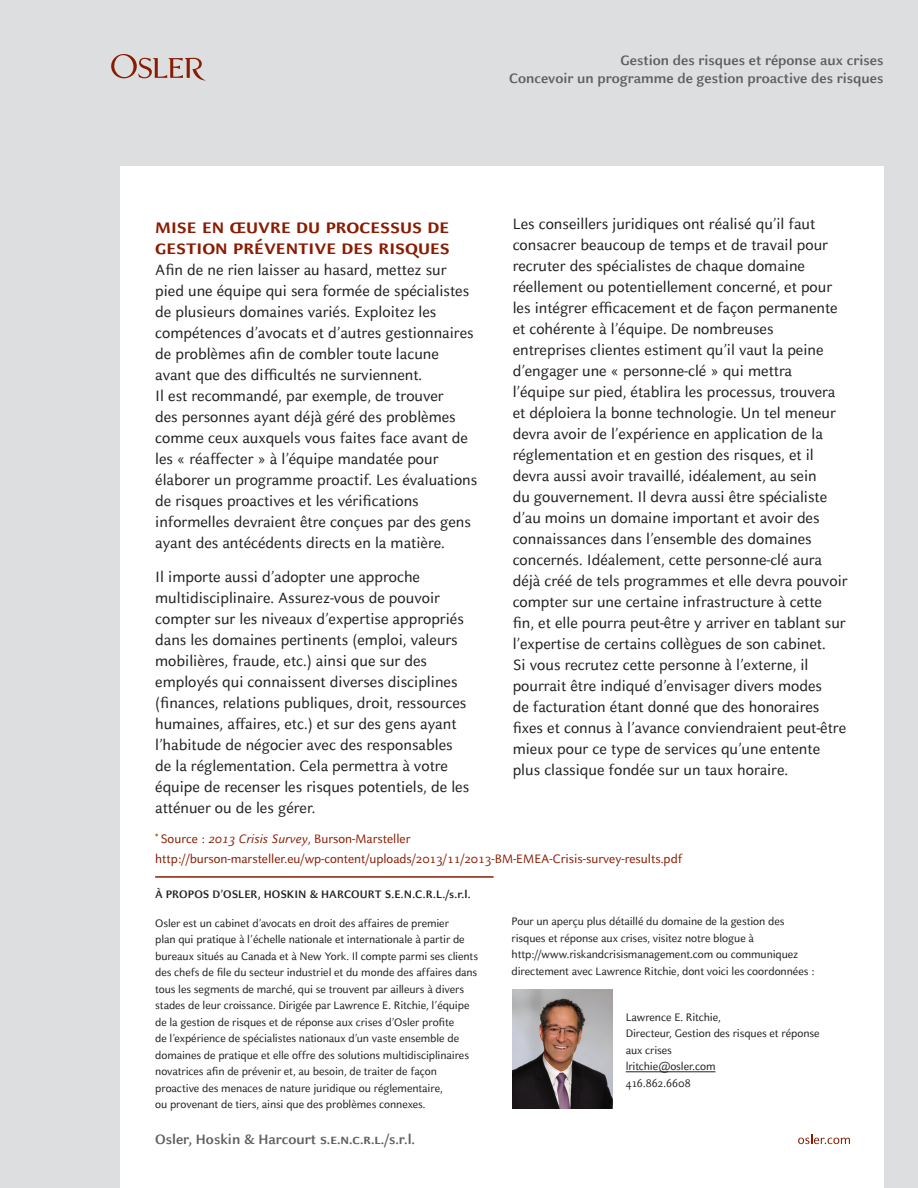
<style>
.page{position:relative;width:918px;height:1188px;background:#dddee0}
.page>*{position:absolute;margin:0;border:0;box-sizing:border-box;transform-origin:0 0}
.t1{font:700 21.75px/21px "Celeste Sans SC";color:#891c02}
.t2{font:16.5px/21px "Celeste Sans";color:#231f20}
.t3{font:700 15px/18px "Celeste Sans";color:#5f5f62;text-align:right}
.t4{font:13.5px/19.5px "Celeste Sans";color:#891c02}
.t5{font:12px/16.5px "Celeste Sans";letter-spacing:-.005em;color:#231f20}
.t6{font:700 12px "Celeste Sans";color:#231f20}
.s1{font-style:italic}
.s2{font-family:"Celeste Sans SC"}
</style>
<div class="page">
<div style="left:120px;top:166px;width:763px;height:1022px;background:#fff"></div>
<svg style="left:111px;top:54px;width:95px;height:27px"></svg>
<svg style="left:798px;top:1134px;width:52px;height:10px"></svg>
<hr style="left:155px;top:876px;width:339px;height:2px;background:#891c02">
<img style="left:513px;top:989px;width:99px;height:120px">
<hr style="left:626px;top:1072px;width:90px;height:1px;background:#231f20">
<p class="t3" style="left:509px;top:52px;width:376px">Gestion des risques et réponse aux crises<br>Concevoir un programme de gestion proactive des risques</p>
<h1 class="t1" style="left:155px;top:215px;width:296px">mise en œuvre du processus de gestion préventive des risques</h1>
<p class="t2" style="left:155px;top:259px;width:324px">Afin de ne rien laisser au hasard, mettez sur pied une équipe qui sera formée de spécialistes de plusieurs domaines variés. Exploitez les compétences d’avocats et d’autres gestionnaires de problèmes afin de combler toute lacune avant que des difficultés ne surviennent.<br>Il est recommandé, par exemple, de trouver<br>des personnes ayant déjà géré des problèmes comme ceux auxquels vous faites face avant de les « réaffecter » à l’équipe mandatée pour élaborer un programme proactif. Les évaluations de risques proactives et les vérifications informelles devraient être conçues par des gens ayant des antécédents directs en la matière.</p>
<p class="t2" style="left:155px;top:567px;width:316px">Il importe aussi d’adopter une approche multidisciplinaire. Assurez-vous de pouvoir compter sur les niveaux d’expertise appropriés dans les domaines pertinents (emploi, valeurs mobilières, fraude, etc.) ainsi que sur des employés qui connaissent diverses disciplines (finances, relations publiques, droit, ressources humaines, affaires, etc.) et sur des gens ayant l’habitude de négocier avec des responsables de la réglementation. Cela permettra à votre équipe de recenser les risques potentiels, de les atténuer ou de les gérer.</p>
<p class="t2" style="left:513px;top:213px;width:336px">Les conseillers juridiques ont réalisé qu’il faut consacrer beaucoup de temps et de travail pour recruter des spécialistes de chaque domaine réellement ou potentiellement concerné, et pour les intégrer efficacement et de façon permanente et cohérente à l’équipe. De nombreuses entreprises clientes estiment qu’il vaut la peine d’engager une « personne-clé » qui mettra l’équipe sur pied, établira les processus, trouvera et déploiera la bonne technologie. Un tel meneur devra avoir de l’expérience en application de la réglementation et en gestion des risques, et il devra aussi avoir travaillé, idéalement, au sein<br>du gouvernement. Il devra aussi être spécialiste d’au moins un domaine important et avoir des connaissances dans l’ensemble des domaines concernés. Idéalement, cette personne-clé aura déjà créé de tels programmes et elle devra pouvoir compter sur une certaine infrastructure à cette fin, et elle pourra peut-être y arriver en tablant sur l’expertise de certains collègues de son cabinet.<br>Si vous recrutez cette personne à l’externe, il pourrait être indiqué d’envisager divers modes<br>de facturation étant donné que des honoraires fixes et connus à l’avance conviendraient peut-être mieux pour ce type de services qu’une entente plus classique fondée sur un taux horaire.</p>
<p class="t4" style="left:155px;top:830px;width:529px"><sup>*</sup> Source : <span class="s1">2013 Crisis Survey</span>, Burson-Marsteller http://burson-marsteller.eu/wp-content/uploads/2013/11/2013-BM-EMEA-Crisis-survey-results.pdf</p>
<p class="t6" style="left:155px;top:887px;width:317px">À PROPOS D’OSLER, HOSKIN &amp; HARCOURT S.E.N.C.R.L./s.r.l.</p>
<p class="t5" style="left:155px;top:915px;width:325px">Osler est un cabinet d’avocats en droit des affaires de premier<br>plan qui pratique à l’échelle nationale et internationale à partir de bureaux situés au Canada et à New York. Il compte parmi ses clients des chefs de file du secteur industriel et du monde des affaires dans tous les segments de marché, qui se trouvent par ailleurs à divers stades de leur croissance. Dirigée par Lawrence E. Ritchie, l’équipe de la gestion de risques et de réponse aux crises d’Osler profite<br>de l’expérience de spécialistes nationaux d’un vaste ensemble de domaines de pratique et elle offre des solutions multidisciplinaires novatrices afin de prévenir et, au besoin, de traiter de façon proactive des menaces de nature juridique ou réglementaire,<br>ou provenant de tiers, ainsi que des problèmes connexes.</p>
<p class="t5" style="left:512px;top:913px;width:305px">Pour un aperçu plus détaillé du domaine de la gestion des risques et réponse aux crises, visitez notre blogue à http://www.riskandcrisismanagement.com ou communiquez directement avec Lawrence Ritchie, dont voici les coordonnées :</p>
<p class="t5" style="left:626px;top:1009px;width:195px">Lawrence E. Ritchie,<br>Directeur, Gestion des risques et réponse aux crises<br>lritchie@osler.com<br>416.862.6608</p>
<p class="t3" style="left:155px;top:1130px;width:261px">Osler, Hoskin &amp; Harcourt <span class="s2">s.e.n.c.r.l./</span>s.r.l.</p>
</div>
